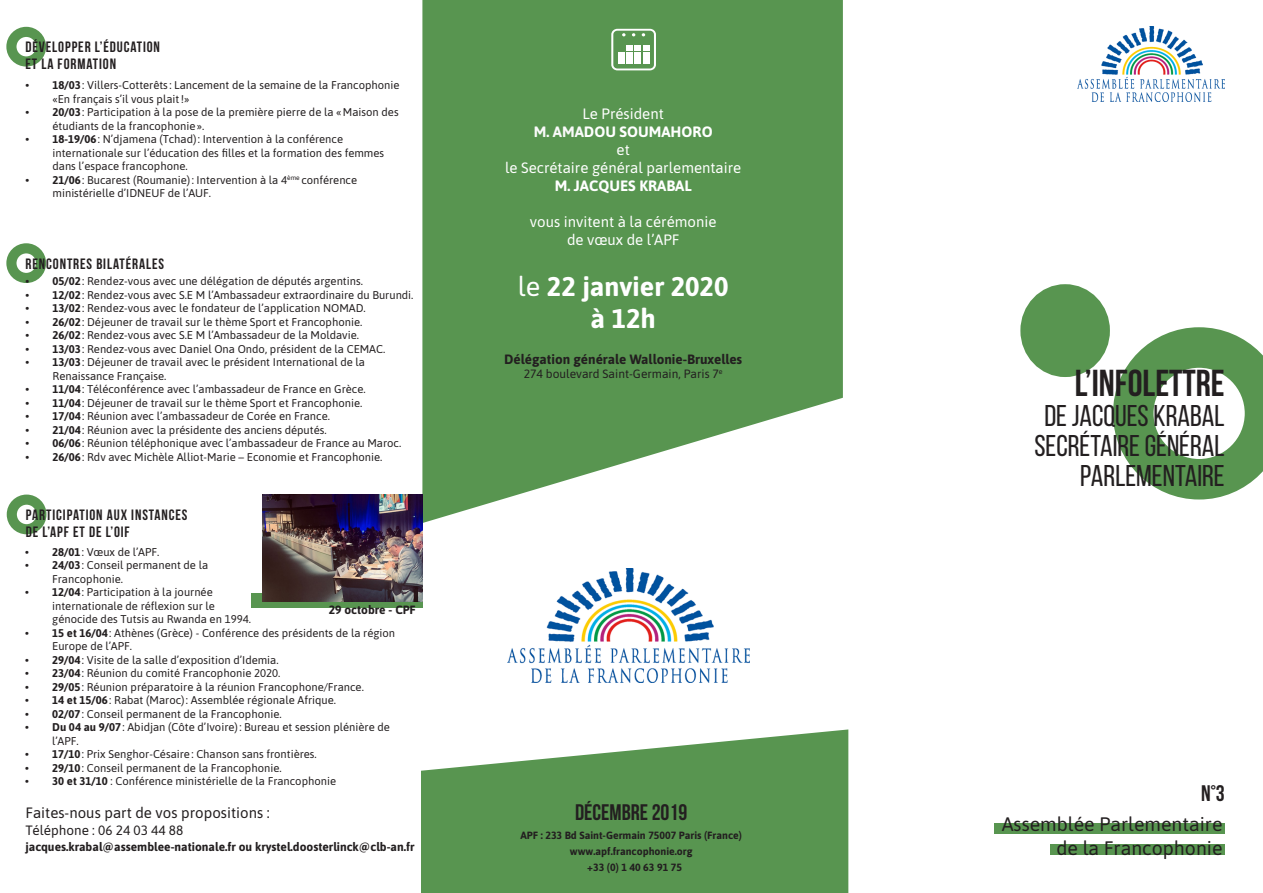
<style>
.page{position:relative;width:1263px;height:893px;background:#fff}
.page>*{position:absolute;margin:0;border:0;box-sizing:border-box;transform-origin:0 0}
.t1{font:700 37.5px "Bebas Neue";color:#231f20}
.t2{font:30px/30px "Bebas Neue";color:#231f20;text-align:right}
.t3{font:700 27px "Asap";color:#fff}
.t4{font:700 22.5px "Bebas Neue";color:#231f20}
.t5{font:19.5px "Asap";color:#231f20}
.t6{font:700 15px "Bebas Neue";letter-spacing:.06em;color:#231f20}
.t7{font:15px "Asap";color:#fff}
.t8{font:15px "Asap";color:#231f20}
.t9{font:700 15px "Asap";color:#fff}
.t10{font:700 13.5px "Asap";color:#231f20}
.t11{font:13.5px "Asap";color:#231f20}
.t12{font:700 12px "Asap";color:#231f20}
.t13{font:12px "Asap";color:#231f20}
.t14{font:11.25px/13.5px "Asap";color:#231f20}
.t15{font:700 10.5px "Asap";color:#231f20}
.s1{font-weight:700}
.s2{color:#fafafa}
.s3{font-weight:400}
</style>
<div class="page">
<div style="left:994px;top:823px;width:231px;height:11px;background:#589550"></div>
<svg style="left:1113px;top:327px;width:150px;height:172px"></svg>
<div style="left:1050px;top:844px;width:175px;height:11px;background:#589550"></div>
<img style="left:507px;top:568px;width:242px;height:114px">
<svg style="left:422px;top:0;width:421px;height:523px;background:#6ca165"></svg>
<svg style="left:421px;top:729px;width:427px;height:164px;background:#6da266"></svg>
<div style="left:1032px;top:295px;width:67px;height:71px;background:#589550;border-radius:50%"></div>
<div style="left:1020px;top:284px;width:90px;height:93px;border:22px solid #589550;border-radius:50%"></div>
<img style="left:1078px;top:27px;width:147px;height:75px">
<div style="left:6px;top:243px;width:40px;height:40px;border:10px solid #589550;border-radius:50%"></div>
<div style="left:251px;top:594px;width:171px;height:14px;background:#589550"></div>
<img style="left:262px;top:495px;width:160px;height:107px">
<div style="left:7px;top:495px;width:39px;height:39px;border:10px solid #589550;border-radius:50%"></div>
<div style="left:6px;top:27px;width:40px;height:40px;border:10px solid #589550;border-radius:50%"></div>
<svg style="left:611px;top:29px;width:45px;height:41px"></svg>
<p class="t6" style="left:26px;top:39px;width:136px">DÉVELOPPER L’ÉDUCATION</p>
<p class="t6" style="left:26px;top:56px;width:92px">ET LA FORMATION</p>
<p class="t14" style="left:53px;top:78px;width:349px;text-indent:-27px"><span class="s1">• 18/03</span>: Villers-Cotterêts : Lancement de la semaine de la Francophonie «En français s’il vous plait!»</p>
<p class="t14" style="left:53px;top:105px;width:348px;text-indent:-27px"><span class="s1">• 20/03</span>: Participation à la pose de la première pierre de la «Maison des étudiants de la francophonie».</p>
<p class="t14" style="left:53px;top:132px;width:333px;text-indent:-27px"><span class="s1">• 18-19/06</span>: N’djamena (Tchad): Intervention à la conférence internationale sur l’éducation des filles et la formation des femmes dans l’espace francophone.</p>
<p class="t14" style="left:53px;top:172px;width:306px;text-indent:-27px"><span class="s1">• 21/06</span>: Bucarest (Roumanie): Intervention à la 4<sup>ème</sup> conférence ministérielle d’IDNEUF de l’AUF.</p>
<p class="t6" style="left:26px;top:255px;width:140px">RENCONTRES BILATÉRALES</p>
<p class="t14" style="left:26px;top:274px;width:339px"><span class="s1">• 05/02</span>: Rendez-vous avec une délégation de députés argentins.</p>
<p class="t14" style="left:26px;top:287px;width:389px"><span class="s1">• 12/02</span>: Rendez-vous avec S.E M l’Ambassadeur extraordinaire du Burundi.</p>
<p class="t14" style="left:26px;top:301px;width:342px"><span class="s1">• 13/02</span>: Rendez-vous avec le fondateur de l’application NOMAD.</p>
<p class="t14" style="left:26px;top:314px;width:338px"><span class="s1">• 26/02</span>: Déjeuner de travail sur le thème Sport et Francophonie.</p>
<p class="t14" style="left:26px;top:328px;width:335px"><span class="s1">• 26/02</span>: Rendez-vous avec S.E M l’Ambassadeur de la Moldavie.</p>
<p class="t14" style="left:26px;top:341px;width:361px"><span class="s1">• 13/03</span>: Rendez-vous avec Daniel Ona Ondo, président de la CEMAC.</p>
<p class="t14" style="left:53px;top:355px;width:314px;text-indent:-27px"><span class="s1">• 13/03</span>: Déjeuner de travail avec le président International de la<br>Renaissance Française.</p>
<p class="t14" style="left:26px;top:382px;width:342px"><span class="s1">• 11/04</span>: Téléconférence avec l’ambassadeur de France en Grèce.</p>
<p class="t14" style="left:26px;top:395px;width:338px"><span class="s1">• 11/04</span>: Déjeuner de travail sur le thème Sport et Francophonie.</p>
<p class="t14" style="left:26px;top:409px;width:306px"><span class="s1">• 17/04</span>: Réunion avec l’ambassadeur de Corée en France.</p>
<p class="t14" style="left:26px;top:422px;width:303px"><span class="s1">• 21/04</span>: Réunion avec la présidente des anciens députés.</p>
<p class="t14" style="left:26px;top:436px;width:377px"><span class="s1">• 06/06</span>: Réunion téléphonique avec l’ambassadeur de France au Maroc.</p>
<p class="t14" style="left:26px;top:449px;width:358px"><span class="s1">• 26/06</span>: Rdv avec Michèle Alliot-Marie – Economie et Francophonie.</p>
<p class="t6" style="left:26px;top:507px;width:163px">PARTICIPATION AUX INSTANCES</p>
<p class="t6" style="left:26px;top:523px;width:105px">DE L’APF ET DE L’OIF</p>
<p class="t14" style="left:25px;top:544px;width:136px"><span class="s1">• 28/01</span>: Vœux de l’APF.</p>
<p class="t14" style="left:52px;top:558px;width:157px;text-indent:-27px"><span class="s1">• 24/03</span>: Conseil permanent de la<br>Francophonie.</p>
<p class="t14" style="left:52px;top:585px;width:200px;text-indent:-27px"><span class="s1">• 12/04</span>: Participation à la journée internationale de réflexion sur le génocide des Tutsis au Rwanda en 1994.</p>
<p class="t14" style="left:52px;top:625px;width:344px;text-indent:-27px"><span class="s1">• 15 et 16/04</span>: Athènes (Grèce) - Conférence des présidents de la région<br>Europe de l’APF.</p>
<p class="t14" style="left:25px;top:652px;width:255px"><span class="s1">• 29/04</span>: Visite de la salle d’exposition d’Idemia.</p>
<p class="t14" style="left:25px;top:666px;width:257px"><span class="s1">• 23/04</span>: Réunion du comité Francophonie 2020.</p>
<p class="t14" style="left:25px;top:679px;width:340px"><span class="s1">• 29/05</span>: Réunion préparatoire à la réunion Francophone/France.</p>
<p class="t14" style="left:25px;top:693px;width:312px"><span class="s1">• 14 et 15/06</span>: Rabat (Maroc): Assemblée régionale Afrique.</p>
<p class="t14" style="left:25px;top:706px;width:258px"><span class="s1">• 02/07</span>: Conseil permanent de la Francophonie.</p>
<p class="t14" style="left:52px;top:720px;width:339px;text-indent:-27px"><span class="s1">• Du 04 au 9/07</span>: Abidjan (Côte d’Ivoire): Bureau et session plénière de l’APF.</p>
<p class="t14" style="left:25px;top:747px;width:293px"><span class="s1">• 17/10</span>: Prix Senghor-Césaire: Chanson sans frontières.</p>
<p class="t14" style="left:25px;top:760px;width:258px"><span class="s1">• 29/10</span>: Conseil permanent de la Francophonie.</p>
<p class="t14" style="left:25px;top:774px;width:313px"><span class="s1">• 30 et 31/10</span> : Conférence ministérielle de la Francophonie</p>
<p class="t12" style="left:329px;top:601px;width:88px">29 octobre - CPF</p>
<p class="t8" style="left:26px;top:803px;width:246px">Faites-nous part de vos propositions :</p>
<p class="t11" style="left:26px;top:821px;width:159px">Téléphone : 06 24 03 44 88</p>
<p class="t12" style="left:26px;top:839px;width:390px">jacques.krabal@assemblee-nationale.fr ou krystel.doosterlinck@clb-an.fr</p>
<p class="t7" style="left:582px;top:104px;width:83px">Le Président</p>
<p class="t9" style="left:534px;top:121px;width:180px"><span class="s2">M. AMA</span>DOU SOUMAHORO</p>
<p class="t7" style="left:617px;top:140px;width:15px">et</p>
<p class="t7" style="left:505px;top:158px;width:238px">le Secrétaire général parlementaire</p>
<p class="t9" style="left:555px;top:175px;width:138px">M. JACQUES KRABAL</p>
<p class="t7" style="left:530px;top:212px;width:188px">vous invitent à la cérémonie</p>
<p class="t7" style="left:567px;top:230px;width:114px">de vœux de l’APF</p>
<p class="t3" style="left:518px;top:267px;width:212px"><span class="s3">le</span> 22 janvier 2020</p>
<p class="t3" style="left:590px;top:299px;width:67px">à 12h</p>
<p class="t10" style="left:504px;top:350px;width:239px">Délégation générale Wallonie-Bruxelles</p>
<p class="t13" style="left:524px;top:366px;width:201px">274 boulevard Saint-Germain, Paris 7<sup>e</sup></p>
<p class="t4" style="left:575px;top:800px;width:114px">DÉCEMBRE 2019</p>
<p class="t15" style="left:520px;top:828px;width:223px">APF : 233 Bd Saint-Germain 75007 Paris (France)</p>
<p class="t15" style="left:570px;top:844px;width:124px">www.apf.francophonie.org</p>
<p class="t15" style="left:587px;top:860px;width:96px">+33 (0) 1 40 63 91 75</p>
<p class="t1" style="left:1075px;top:362px;width:151px">L’INFOLETTRE</p>
<p class="t2" style="left:1044px;top:400px;width:182px">DE JACQUES KRABAL</p>
<p class="t2" style="left:1034px;top:430px;width:192px">SECRÉTAIRE GÉNÉRAL<br>PARLEMENTAIRE</p>
<p class="t4" style="left:1201px;top:781px;width:25px">N°3</p>
<p class="t5" style="left:1002px;top:811px;width:222px">Assemblée Parlementaire</p>
<p class="t5" style="left:1056px;top:834px;width:168px">de la Francophonie</p>
</div>
